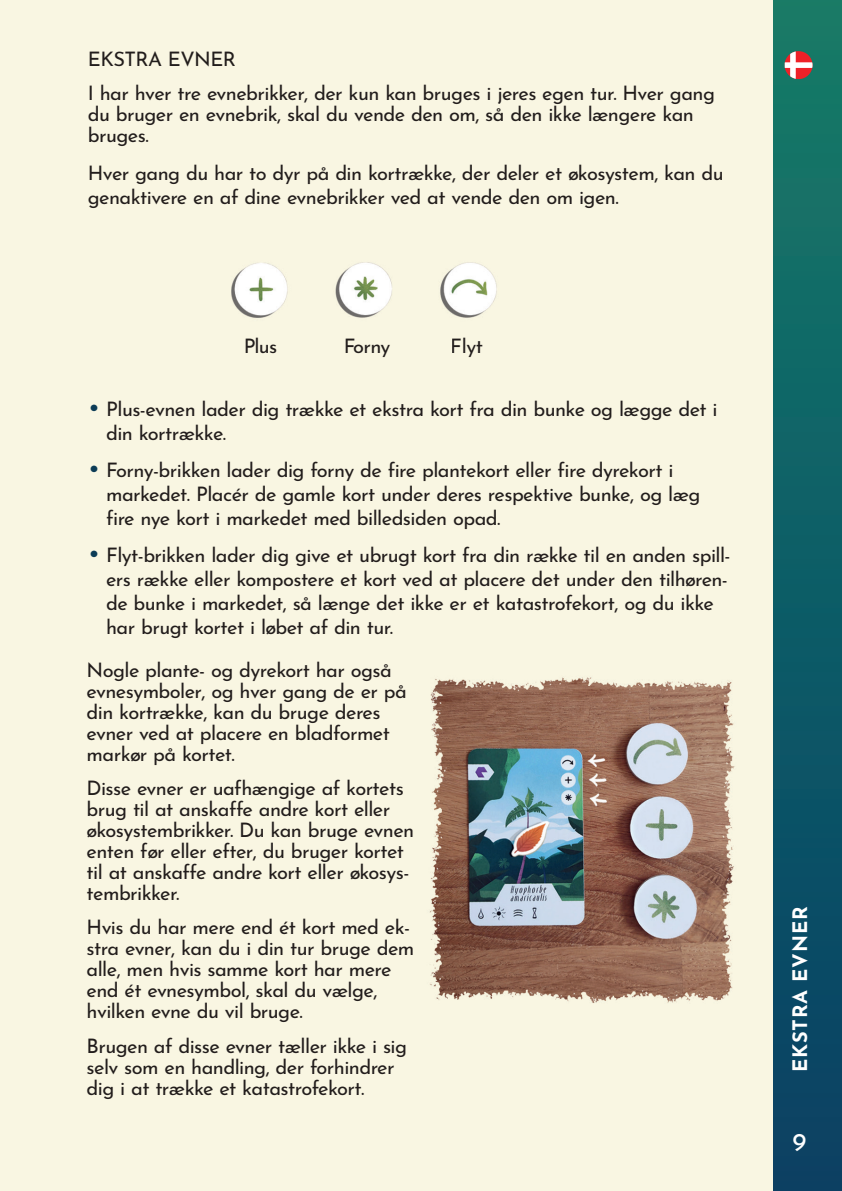
<style>
.page{position:relative;width:842px;height:1191px;background:#fff}
.page>*{position:absolute;margin:0;border:0;box-sizing:border-box;transform-origin:0 0}
.t1{font:26px "Josefin Sans";color:#fff}
.t2{font:20px/21px "Josefin Sans";letter-spacing:-.03em;color:#231f20}
.t3{font:700 20px "Josefin Sans";letter-spacing:.04em;color:#fff}
.s1{font-size:26px;color:#0d3f62}
</style>
<div class="page">
<img style="left:0;top:0;width:774px;height:1191px">
<div style="left:774px;top:0;width:68px;height:1191px;background:linear-gradient(to bottom,#167b68,#083f64)"></div>
<svg style="left:785px;top:51px;width:27px;height:28px"></svg>
<p class="t2" style="left:88px;top:39px;width:629px;line-height:34.4px">EKSTRA EVNER<br>I har hver tre evnebrikker, der kun kan bruges i jeres egen tur. Hver gang</p>
<p class="t2" style="left:88px;top:101px;width:608px">du bruger en evnebrik, skal du vende den om, så den ikke længere kan bruges.</p>
<p class="t2" style="left:88px;top:158px;width:637px;line-height:24px">Hver gang du har to dyr på din kortrække, der deler et økosystem, kan du genaktivere en af dine evnebrikker ved at vende den om igen.</p>
<p class="t2" style="left:243px;top:333px;width:36px">Plus</p>
<p class="t2" style="left:343px;top:333px;width:49px">Forny</p>
<p class="t2" style="left:451px;top:333px;width:34px">Flyt</p>
<p class="t2" style="left:106px;top:394px;width:613px;line-height:24px;text-indent:-18px"><span class="s1">•</span> Plus-evnen lader dig trække et ekstra kort fra din bunke og lægge det i din kortrække.</p>
<p class="t2" style="left:106px;top:455px;width:596px;line-height:24px;text-indent:-18px"><span class="s1">•</span> Forny-brikken lader dig forny de fire plantekort eller fire dyrekort i markedet. Placér de gamle kort under deres respektive bunke, og læg fire nye kort i markedet med billedsiden opad.</p>
<p class="t2" style="left:106px;top:541px;width:626px;line-height:24px;text-indent:-18px"><span class="s1">•</span> Flyt-brikken lader dig give et ubrugt kort fra din række til en anden spill&shy;ers række eller kompostere et kort ved at placere det under den tilhøren&shy;de bunke i markedet, så længe det ikke er et katastrofekort, og du ikke har brugt kortet i løbet af din tur.</p>
<p class="t2" style="left:87px;top:656px;width:322px">Nogle plante- og dyrekort har også evnesymboler, og hver gang de er på din kortrække, kan du bruge deres evner ved at placere en bladformet markør på kortet.</p>
<p class="t2" style="left:87px;top:775px;width:329px">Disse evner er uafhængige af kortets brug til at anskaffe andre kort eller økosystembrikker. Du kan bruge evnen enten før eller efter, du bruger kortet til at anskaffe andre kort eller økosys&shy;tembrikker.</p>
<p class="t2" style="left:87px;top:914px;width:329px">Hvis du har mere end ét kort med ek&shy;stra evner, kan du i din tur bruge dem alle, men hvis samme kort har mere end ét evnesymbol, skal du vælge, hvilken evne du vil bruge.</p>
<p class="t2" style="left:87px;top:1032px;width:322px">Brugen af disse evner tæller ikke i sig selv som en handling, der forhindrer dig i at trække et katastrofekort.</p>
<p class="t3" style="left:782px;top:1072px;width:167px;rotate:-90deg">EKSTRA EVNER</p>
<h1 class="t1" style="left:792px;top:1120px;width:15px">9</h1>
</div>
